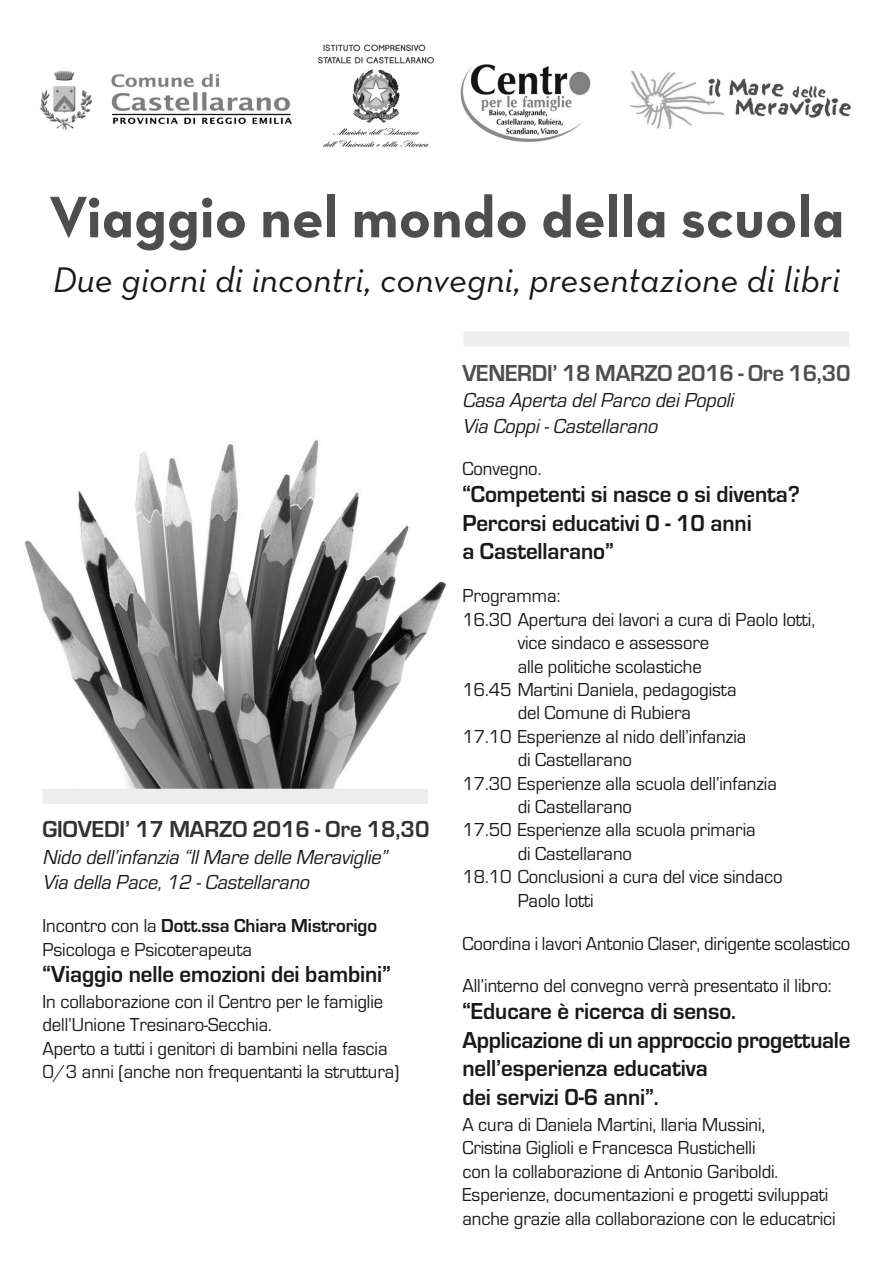
<style>
.page{position:relative;width:893px;height:1263px;background:#fff}
.page>*{position:absolute;margin:0;border:0;box-sizing:border-box;transform-origin:0 0}
.t1{font:59.55px "Neutra Text Bold Alt";color:#4e4e4e}
.t2{font:italic 36.15px "Neutra Text";color:#191919}
.t3{font:700 24px/28.8px "Eurostile";letter-spacing:-.005em;color:#191919;scale:.96 1}
.t4{font:700 24px "Eurostile";letter-spacing:-.005em;color:#323232;scale:.96 1}
.t5{font:700 24px "Eurostile";letter-spacing:-.01em;color:#4e4e4e;scale:.96 1}
.t6{font:italic 21px/25.2px "Eurostile";color:#191919;scale:.96 1}
.t7{font:19.5px/23.4px "Eurostile";letter-spacing:-.005em;color:#191919;scale:.96 1}
.s1{font-weight:700}
</style>
<div class="page">
<img style="left:24px;top:440px;width:422px;height:349px">
<img style="left:39px;top:44px;width:812px;height:104px">
<div style="left:43px;top:789px;width:385px;height:15px;background:#ededed"></div>
<div style="left:463px;top:332px;width:386px;height:15px;background:#ededed"></div>
<h1 class="t1" style="left:49px;top:182px;width:797px">Viaggio nel mondo della scuola</h1>
<h2 class="t2" style="left:53px;top:259px;width:789px">Due giorni di incontri, convegni, presentazione di libri</h2>
<p class="t4" style="left:43px;top:815px;width:405px">GIOVEDI’ 17 MARZO 2016 - Ore 18,30</p>
<p class="t6" style="left:43px;top:844px;width:365px">Nido dell’infanzia “Il Mare delle Meraviglie”<br>Via della Pace, 12 - Castellarano</p>
<p class="t7" style="left:43px;top:914px;width:350px">Incontro con la <span class="s1">Dott.ssa Chiara Mistrorigo<br></span>Psicologa e Psicoterapeuta</p>
<p class="t3" style="left:43px;top:959px;width:364px">“Viaggio nelle emozioni dei bambini”</p>
<p class="t7" style="left:43px;top:989px;width:373px">In collaborazione con il Centro per le famiglie dell’Unione Tresinaro-Secchia.<br>Aperto a tutti i genitori di bambini nella fascia 0/3 anni (anche non frequentanti la struttura)</p>
<p class="t5" style="left:462px;top:358px;width:406px">VENERDI’ 18 MARZO 2016 - Ore 16,30</p>
<p class="t6" style="left:462px;top:387px;width:289px">Casa Aperta del Parco dei Popoli<br>Via Coppi - Castellarano</p>
<p class="t7" style="left:462px;top:457px;width:84px">Convegno.</p>
<p class="t3" style="left:462px;top:479px;width:353px">“Competenti si nasce o si diventa?<br>Percorsi educativi 0 - 10 anni<br>a Castellarano”</p>
<p class="t7" style="left:462px;top:584px;width:103px">Programma:</p>
<p class="t7" style="left:462px;top:607px;width:369px">16.30 Apertura dei lavori a cura di Paolo Iotti,</p>
<p class="t7" style="left:518px;top:631px;width:201px">vice sindaco e assessore</p>
<p class="t7" style="left:518px;top:654px;width:193px">alle politiche scolastiche</p>
<p class="t7" style="left:462px;top:677px;width:287px">16.45 Martini Daniela, pedagogista</p>
<p class="t7" style="left:518px;top:701px;width:182px">del Comune di Rubiera</p>
<p class="t7" style="left:462px;top:724px;width:297px">17.10 Esperienze al nido dell’infanzia</p>
<p class="t7" style="left:518px;top:748px;width:121px">di Castellarano</p>
<p class="t7" style="left:462px;top:771px;width:329px">17.30 Esperienze alla scuola dell’infanzia</p>
<p class="t7" style="left:518px;top:794px;width:121px">di Castellarano</p>
<p class="t7" style="left:462px;top:818px;width:307px">17.50 Esperienze alla scuola primaria</p>
<p class="t7" style="left:518px;top:841px;width:121px">di Castellarano</p>
<p class="t7" style="left:462px;top:865px;width:335px">18.10 Conclusioni a cura del vice sindaco</p>
<p class="t7" style="left:518px;top:888px;width:81px">Paolo Iotti</p>
<p class="t7" style="left:462px;top:931px;width:406px">Coordina i lavori Antonio Claser, dirigente scolastico</p>
<p class="t7" style="left:462px;top:974px;width:386px">All’interno del convegno verrà presentato il libro:</p>
<p class="t3" style="left:462px;top:996px;width:406px">“Educare è ricerca di senso.<br>Applicazione di un approccio progettuale nell’esperienza educativa<br>dei servizi 0-6 anni”.</p>
<p class="t7" style="left:462px;top:1112px;width:390px">A cura di Daniela Martini, Ilaria Mussini,<br>Cristina Giglioli e Francesca Rustichelli<br>con la collaborazione di Antonio Gariboldi.<br>Esperienze, documentazioni e progetti sviluppati anche grazie alla collaborazione con le educatrici</p>
</div>
